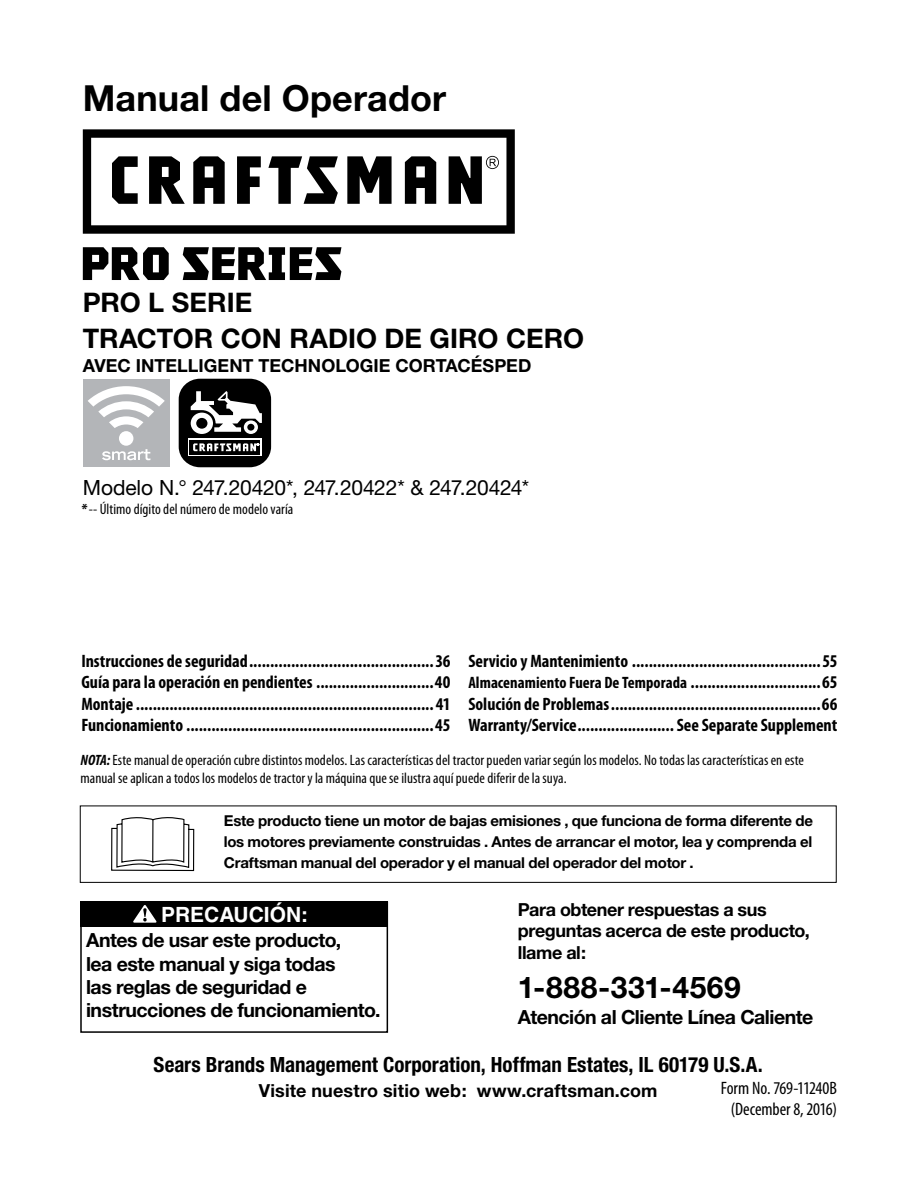
<style>
.page{position:relative;width:918px;height:1188px;background:#fff}
.page>*{position:absolute;margin:0;border:0;box-sizing:border-box;transform-origin:0 0}
.t1{font:700 36px "Helvetica Neue";letter-spacing:.005em;color:#000}
.t2{font:700 30px "Helvetica Neue";letter-spacing:.02em;color:#000}
.t3{font:700 27px/35.4px "Helvetica Neue";color:#000}
.t4{font:700 condensed 21px "Helvetica Neue";color:#000}
.t5{font:21px "Helvetica Neue";letter-spacing:-.02em;color:#000}
.t6{font:700 21px "Helvetica";color:#fff}
.t7{font:700 19.5px/23.4px "Helvetica Neue";letter-spacing:-.025em;color:#000}
.t8{font:700 condensed 18px/21.6px "Myriad Pro";color:#000;text-align:justify}
.t9{font:700 18px "Helvetica Neue";letter-spacing:-.005em;color:#000}
.t10{font:700 18px/21.6px "Helvetica Neue";letter-spacing:-.025em;color:#000}
.t11{font:condensed 18px/21.6px "Myriad Pro";letter-spacing:-.005em;color:#000;text-align:center}
.t12{font:condensed 15px/18px "Myriad Pro";letter-spacing:.005em;color:#000}
.t13{font:700 15px/21px "Helvetica Neue";letter-spacing:-.015em;color:#000;text-align:justify}
.s1{font-weight:700;font-style:italic}
.s2{font-size:16.5px}
</style>
<div class="page">
<div style="left:179px;top:379px;width:92px;height:88px;background:#000;border-radius:21px"></div>
<div style="left:188px;top:439px;width:74px;height:17px;background:#fff"></div>
<div style="left:190px;top:440px;width:70px;height:15px;background:#000"></div>
<svg style="left:195px;top:443px;width:64px;height:8px"></svg>
<svg style="left:195px;top:391px;width:67px;height:43px"></svg>
<div style="left:83px;top:379px;width:87px;height:88px;background:#b3b5b8"></div>
<svg style="left:88px;top:388px;width:23px;height:36px"></svg>
<svg style="left:102px;top:451px;width:9px;height:9px"></svg>
<svg style="left:83px;top:129px;width:432px;height:105px"></svg>
<svg style="left:83px;top:247px;width:84px;height:33px"></svg>
<svg style="left:183px;top:247px;width:158px;height:33px"></svg>
<div style="left:80px;top:806px;width:757px;height:77px;border:1px solid #000"></div>
<svg style="left:111px;top:251px;width:84px;height:651px"></svg>
<div style="left:80px;top:902px;width:308px;height:131px;border:2px solid #000"></div>
<div style="left:80px;top:902px;width:308px;height:25px;background:#000"></div>
<svg style="left:133px;top:905px;width:24px;height:18px"></svg>
<h1 class="t1" style="left:83px;top:76px;width:365px">Manual del Operador</h1>
<h3 class="t3" style="left:83px;top:284px;width:503px">PRO L SERIE<br>TRACTOR CON RADIO DE GIRO CERO</h3>
<p class="t9" style="left:83px;top:355px;width:450px">AVEC INTELLIGENT TECHNOLOGIE CORTACÉSPED</p>
<p class="t5" style="left:83px;top:475px;width:448px">Modelo N.° 247.20420*, 247.20422* &amp; 247.20424*</p>
<p class="t12" style="left:81px;top:500px;width:214px"><span class="s1">*</span> -- Último dígito del número de modelo varía</p>
<p class="t8" style="left:81px;top:649px;width:371px">Instrucciones de seguridad............................................36<br>Guía para la operación en pendientes ............................40<br>Montaje ....................................................................... 41<br>Funcionamiento ...........................................................45</p>
<p class="t8" style="left:468px;top:649px;width:371px">Servicio y Mantenimiento .............................................55<br><span class="s2">Almacenamiento Fuera De Temporada</span> ...............................65<br>Solución de Problemas..................................................66<br>Warranty/Service....................... See Separate Supplement</p>
<p class="t12" style="left:81px;top:751px;width:725px"><span class="s1">NOTA:</span> Este manual de operación cubre distintos modelos. Las características del tractor pueden variar según los modelos. No todas las características en este manual se aplican a todos los modelos de tractor y la máquina que se ilustra aquí puede diferir de la suya.</p>
<p class="t13" style="left:224px;top:809px;width:591px">Este producto tiene un motor de bajas emisiones , que funciona de forma diferente de los motores previamente construidas . Antes de arrancar el motor, lea y comprenda el Craftsman manual del operador y el manual del operador del motor .</p>
<p class="t6" style="left:161px;top:902px;width:149px">PRECAUCIÓN:</p>
<p class="t7" style="left:86px;top:928px;width:296px">Antes de usar este producto,<br>lea este manual y siga todas<br>las reglas de seguridad e instrucciones de funcionamiento.</p>
<p class="t10" style="left:518px;top:898px;width:293px">Para obtener respuestas a sus preguntas acerca de este producto, llame al:</p>
<h2 class="t2" style="left:518px;top:969px;width:224px">1-888-331-4569</h2>
<p class="t7" style="left:518px;top:1005px;width:297px">Atención al Cliente Línea Caliente</p>
<p class="t4" style="left:154px;top:1052px;width:611px">Sears Brands Management Corporation, Hoffman Estates, IL 60179 U.S.A.</p>
<p class="t9" style="left:259px;top:1079px;width:400px">Visite nuestro sitio web: www.craftsman.com</p>
<p class="t11" style="left:721px;top:1077px;width:118px">Form No. 769-11240B (December 8, 2016)</p>
</div>
